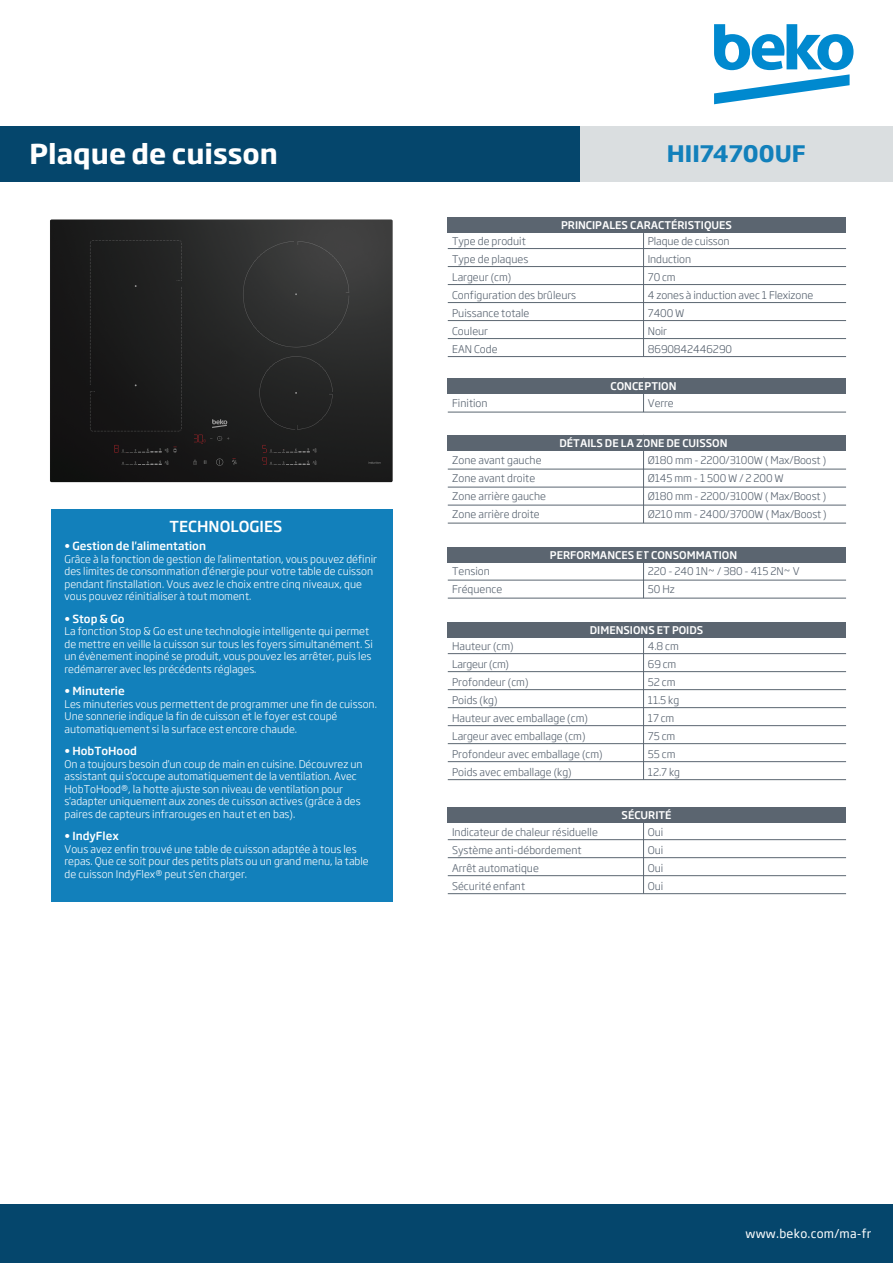
<style>
.page{position:relative;width:893px;height:1263px;background:#fff}
.page>*{position:absolute;margin:0;border:0;box-sizing:border-box;transform-origin:0 0}
.t1{font:700 27px "Soho Gothic Pro";color:#fff}
.t2{font:700 22.5px "Soho Gothic Pro";color:#1280bb}
.t3{font:500 15px "Soho Gothic Pro";color:#fff}
.t4{font:12px "Soho Gothic Pro";letter-spacing:.02em;color:#fff}
.t5{font:500 11.1px "Soho Gothic Pro";color:#fff}
.t6{font:300 10.5px/12.6px "Soho Gothic Pro";color:#fff}
.t7{font:300 10.5px/18px "Soho Gothic Pro";color:#545f6c}
.t8{font:500 10.5px "Soho Gothic Pro";color:#fff}
.t9{font:300 10.5px "Soho Gothic Pro";letter-spacing:-.02em;color:#545f6c}
</style>
<div class="page">
<svg style="left:714px;top:24px;width:139px;height:80px"></svg>
<div style="left:0;top:127px;width:580px;height:55px;background:#05466c"></div>
<div style="left:580px;top:127px;width:313px;height:55px;background:#dadee0"></div>
<hr style="left:448px;top:248px;width:398px;height:1px;background:#5b6671">
<hr style="left:643px;top:233px;width:1px;height:124px;background:#5b6671">
<div style="left:448px;top:217px;width:398px;height:16px;background:#5b6570"></div>
<hr style="left:448px;top:266px;width:398px;height:1px;background:#5b6671">
<hr style="left:448px;top:284px;width:398px;height:1px;background:#5b6671">
<hr style="left:448px;top:320px;width:398px;height:1px;background:#5b6671">
<hr style="left:448px;top:338px;width:398px;height:1px;background:#5b6671">
<hr style="left:448px;top:412px;width:398px;height:1px;background:#5b6671">
<div style="left:448px;top:378px;width:398px;height:15px;background:#5b6570"></div>
<hr style="left:643px;top:378px;width:1px;height:34px;background:#5b6671">
<hr style="left:448px;top:653px;width:398px;height:1px;background:#5b6671">
<div style="left:448px;top:622px;width:398px;height:16px;background:#5b6570"></div>
<hr style="left:643px;top:636px;width:1px;height:144px;background:#5b6671">
<hr style="left:448px;top:671px;width:398px;height:1px;background:#5b6671">
<hr style="left:448px;top:689px;width:398px;height:1px;background:#5b6671">
<div style="left:448px;top:807px;width:398px;height:15px;background:#5b6570"></div>
<hr style="left:643px;top:820px;width:1px;height:74px;background:#5b6671">
<hr style="left:448px;top:839px;width:398px;height:1px;background:#5b6671">
<hr style="left:448px;top:857px;width:398px;height:1px;background:#5b6671">
<hr style="left:448px;top:875px;width:398px;height:1px;background:#5b6671">
<hr style="left:448px;top:893px;width:398px;height:1px;background:#5b6671">
<div style="left:0;top:1203px;width:893px;height:60px;background:#05466c"></div>
<div style="left:448px;top:547px;width:398px;height:16px;background:#5b6570"></div>
<hr style="left:643px;top:547px;width:1px;height:51px;background:#5b6671">
<hr style="left:448px;top:580px;width:398px;height:1px;background:#5b6671">
<hr style="left:448px;top:598px;width:398px;height:1px;background:#5b6671">
<hr style="left:448px;top:707px;width:398px;height:1px;background:#5b6671">
<hr style="left:448px;top:725px;width:398px;height:1px;background:#5b6671">
<hr style="left:448px;top:743px;width:398px;height:1px;background:#5b6671">
<hr style="left:448px;top:302px;width:398px;height:1px;background:#5b6671">
<div style="left:448px;top:435px;width:398px;height:15px;background:#5b6570"></div>
<hr style="left:643px;top:435px;width:1px;height:88px;background:#5b6671">
<hr style="left:448px;top:469px;width:398px;height:1px;background:#5b6671">
<hr style="left:448px;top:356px;width:398px;height:1px;background:#5b6671">
<hr style="left:448px;top:487px;width:398px;height:1px;background:#5b6671">
<hr style="left:448px;top:505px;width:398px;height:1px;background:#5b6671">
<hr style="left:448px;top:523px;width:398px;height:1px;background:#5b6671">
<hr style="left:448px;top:761px;width:398px;height:1px;background:#5b6671">
<hr style="left:448px;top:779px;width:398px;height:1px;background:#5b6671">
<img style="left:50px;top:219px;width:343px;height:264px">
<div style="left:51px;top:509px;width:342px;height:392px;background:#1280bb"></div>
<h1 class="t1" style="left:30px;top:133px;width:250px">Plaque de cuisson</h1>
<h2 class="t2" style="left:667px;top:135px;width:140px">HII74700UF</h2>
<p class="t8" style="left:561px;top:217px;width:172px">PRINCIPALES CARACTÉRISTIQUES</p>
<p class="t8" style="left:624px;top:217px;width:49px">GENERAL</p>
<p class="t7" style="left:452px;top:232px;width:75px">Type de produit</p>
<p class="t7" style="left:648px;top:232px;width:83px">Plaque de cuisson</p>
<p class="t7" style="left:452px;top:250px;width:78px">Type de plaques</p>
<p class="t7" style="left:648px;top:250px;width:45px">Induction</p>
<p class="t7" style="left:452px;top:268px;width:61px">Largeur (cm)</p>
<p class="t7" style="left:648px;top:268px;width:29px">70 cm</p>
<p class="t7" style="left:452px;top:304px;width:79px">Puissance totale<br>Couleur</p>
<p class="t7" style="left:452px;top:286px;width:126px">Configuration des brûleurs</p>
<p class="t7" style="left:648px;top:286px;width:167px">4 zones à induction avec 1 Flexizone</p>
<p class="t7" style="left:648px;top:304px;width:38px">7400 W</p>
<p class="t7" style="left:648px;top:322px;width:21px">Noir</p>
<p class="t7" style="left:452px;top:340px;width:47px">EAN Code</p>
<p class="t7" style="left:648px;top:340px;width:86px">8690842446290</p>
<p class="t8" style="left:611px;top:378px;width:67px">CONCEPTION</p>
<p class="t7" style="left:452px;top:394px;width:37px">Finition</p>
<p class="t7" style="left:648px;top:394px;width:27px">Verre</p>
<p class="t8" style="left:560px;top:435px;width:169px">DÉTAILS DE LA ZONE DE CUISSON</p>
<h3 class="t3" style="left:170px;top:514px;width:114px">TECHNOLOGIES</h3>
<p class="t5" style="left:64px;top:537px;width:143px">• Gestion de l'alimentation</p>
<p class="t6" style="left:64px;top:552px;width:314px">Grâce à la fonction de gestion de l'alimentation, vous pouvez définir des limites de consommation d'énergie pour votre table de cuisson pendant l'installation. Vous avez le choix entre cinq niveaux, que vous pouvez réinitialiser à tout moment.</p>
<p class="t5" style="left:64px;top:610px;width:62px">• Stop &amp; Go</p>
<p class="t6" style="left:64px;top:625px;width:310px">La fonction Stop &amp; Go est une technologie intelligente qui permet de mettre en veille la cuisson sur tous les foyers simultanément. Si un évènement inopiné se produit, vous pouvez les arrêter, puis les redémarrer avec les précédents réglages.</p>
<p class="t5" style="left:64px;top:682px;width:62px">• Minuterie</p>
<p class="t6" style="left:64px;top:697px;width:314px">Les minuteries vous permettent de programmer une fin de cuisson.<br>Une sonnerie indique la fin de cuisson et le foyer est coupé automatiquement si la surface est encore chaude.</p>
<p class="t5" style="left:64px;top:742px;width:74px">• HobToHood</p>
<p class="t6" style="left:64px;top:757px;width:300px">On a toujours besoin d'un coup de main en cuisine. Découvrez un assistant qui s'occupe automatiquement de la ventilation. Avec HobToHood®, la hotte ajuste son niveau de ventilation pour s'adapter uniquement aux zones de cuisson actives (grâce à des paires de capteurs infrarouges en haut et en bas).</p>
<p class="t5" style="left:64px;top:827px;width:56px">• IndyFlex</p>
<p class="t6" style="left:64px;top:842px;width:306px">Vous avez enfin trouvé une table de cuisson adaptée à tous les repas. Que ce soit pour des petits plats ou un grand menu, la table de cuisson IndyFlex® peut s'en charger.</p>
<p class="t7" style="left:452px;top:451px;width:91px">Zone avant gauche</p>
<p class="t7" style="left:648px;top:451px;width:180px">Ø180 mm - 2200/3100W ( Max/Boost )</p>
<p class="t7" style="left:452px;top:469px;width:85px">Zone avant droite</p>
<p class="t7" style="left:648px;top:469px;width:138px">Ø145 mm - 1 500 W / 2 200 W</p>
<p class="t7" style="left:452px;top:487px;width:96px">Zone arrière gauche</p>
<p class="t7" style="left:648px;top:487px;width:180px">Ø180 mm - 2200/3100W ( Max/Boost )</p>
<p class="t7" style="left:452px;top:505px;width:89px">Zone arrière droite</p>
<p class="t7" style="left:648px;top:505px;width:180px">Ø210 mm - 2400/3700W ( Max/Boost )</p>
<p class="t8" style="left:550px;top:547px;width:189px">PERFORMANCES ET CONSOMMATION</p>
<p class="t7" style="left:452px;top:562px;width:39px">Tension</p>
<p class="t7" style="left:648px;top:562px;width:153px">220 - 240 1N~ / 380 - 415 2N~ V</p>
<p class="t7" style="left:452px;top:580px;width:52px">Fréquence</p>
<p class="t7" style="left:648px;top:580px;width:28px">50 Hz</p>
<p class="t7" style="left:452px;top:637px;width:63px">Hauteur (cm)</p>
<p class="t9" style="left:452px;top:657px;width:58px">Largeur (cm)</p>
<p class="t8" style="left:590px;top:622px;width:115px">DIMENSIONS ET POIDS</p>
<p class="t7" style="left:648px;top:655px;width:30px">69 cm</p>
<p class="t7" style="left:648px;top:637px;width:32px">4.8 cm</p>
<p class="t7" style="left:452px;top:673px;width:78px">Profondeur (cm)</p>
<p class="t7" style="left:648px;top:673px;width:29px">52 cm</p>
<p class="t7" style="left:452px;top:691px;width:47px">Poids (kg)</p>
<p class="t7" style="left:648px;top:691px;width:33px">11.5 kg</p>
<p class="t7" style="left:452px;top:709px;width:137px">Hauteur avec emballage (cm)</p>
<p class="t7" style="left:648px;top:709px;width:28px">17 cm</p>
<p class="t7" style="left:452px;top:727px;width:135px">Largeur avec emballage (cm)</p>
<p class="t7" style="left:648px;top:727px;width:29px">75 cm</p>
<p class="t7" style="left:452px;top:745px;width:152px">Profondeur avec emballage (cm)</p>
<p class="t7" style="left:648px;top:745px;width:29px">55 cm</p>
<p class="t7" style="left:452px;top:763px;width:121px">Poids avec emballage (kg)</p>
<p class="t7" style="left:648px;top:763px;width:34px">12.7 kg</p>
<p class="t8" style="left:622px;top:807px;width:51px">SÉCURITÉ</p>
<p class="t7" style="left:648px;top:823px;width:17px">Oui</p>
<p class="t7" style="left:452px;top:823px;width:147px">Indicateur de chaleur résiduelle</p>
<p class="t7" style="left:452px;top:859px;width:88px">Arrêt automatique</p>
<p class="t7" style="left:452px;top:841px;width:131px">Système anti-débordement</p>
<p class="t7" style="left:648px;top:841px;width:17px">Oui<br>Oui</p>
<p class="t7" style="left:452px;top:877px;width:75px">Sécurité enfant</p>
<p class="t7" style="left:648px;top:877px;width:17px">Oui</p>
<p class="t4" style="left:745px;top:1224px;width:127px">www.beko.com/ma-fr</p>
</div>
